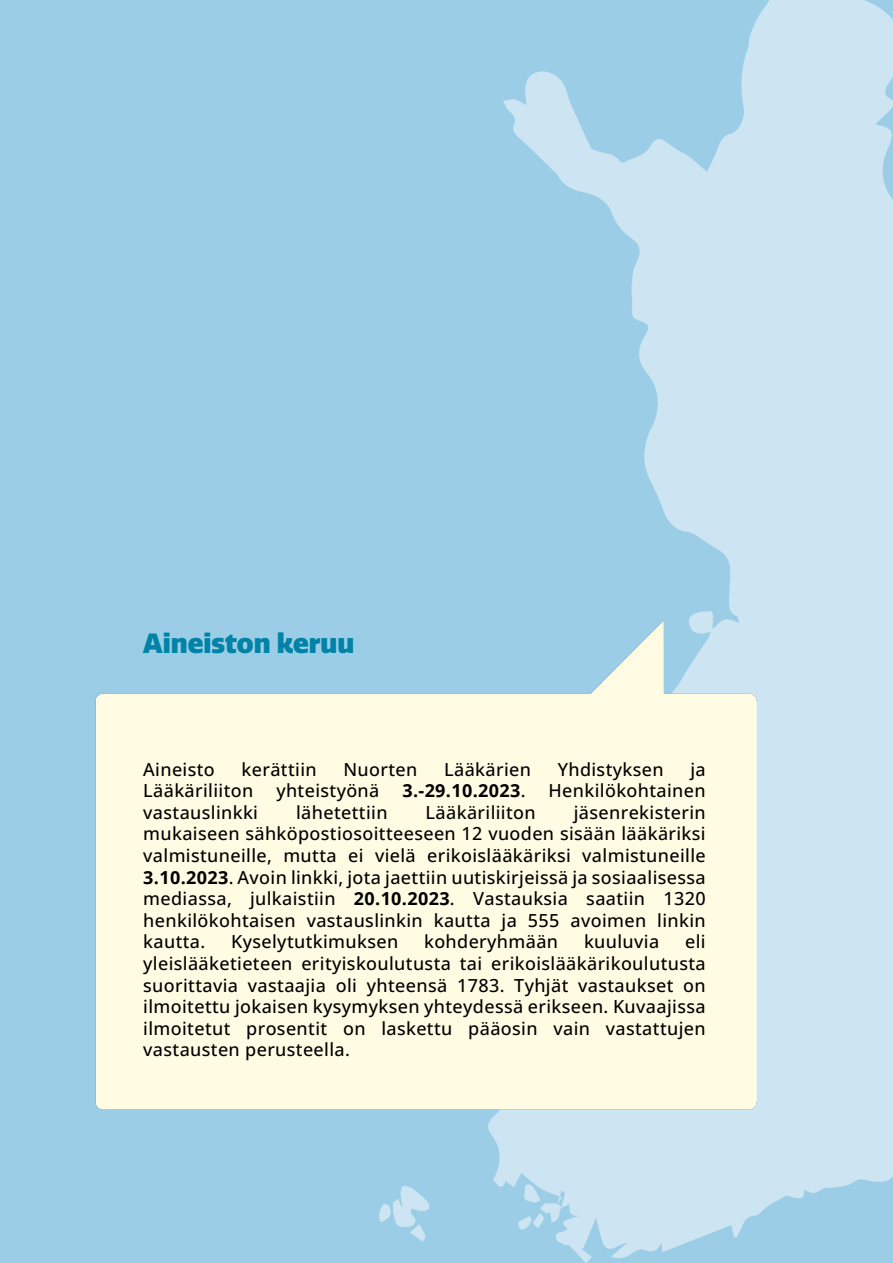
<style>
.page{position:relative;width:893px;height:1263px;background:#9bcee6}
.page>*{position:absolute;margin:0;border:0;box-sizing:border-box;transform-origin:0 0}
.t1{font:900 27px "Quatro";color:#0083a7}
.t2{font:500 18px/21.6px "Open Sans";letter-spacing:.02em;color:#000;text-align:justify}
.t3{font:700 18px "Open Sans";letter-spacing:.02em;color:#000}
.s1{font-weight:500}
.s2{font-weight:700}
</style>
<div class="page">
<img style="left:379px;top:0;width:514px;height:1263px">
<img style="left:95px;top:595px;width:678px;height:567px">
<h1 class="t1" style="left:143px;top:627px;width:213px">Aineiston keruu</h1>
<p class="t2" style="left:143px;top:758px;width:73px">Aineisto</p>
<p class="t2" style="left:242px;top:758px;width:77px">kerättiin</p>
<p class="t2" style="left:343px;top:758px;width:75px">Nuorten</p>
<p class="t2" style="left:444px;top:758px;width:88px">Lääkärien</p>
<p class="t2" style="left:558px;top:758px;width:107px">Yhdistyksen</p>
<p class="t2" style="left:690px;top:758px;width:17px">ja</p>
<p class="t2" style="left:143px;top:779px;width:112px">Lääkäriliiton</p>
<p class="t2" style="left:276px;top:779px;width:105px">yhteistyönä</p>
<p class="t3" style="left:402px;top:778px;width:125px">3.-29.10.2023<span class="s1">.</span></p>
<p class="t2" style="left:549px;top:779px;width:159px">Henkilökohtainen</p>
<p class="t2" style="left:143px;top:801px;width:116px">vastauslinkki</p>
<p class="t2" style="left:296px;top:801px;width:93px">lähetettiin</p>
<p class="t2" style="left:426px;top:801px;width:112px">Lääkäriliiton</p>
<p class="t2" style="left:143px;top:801px;width:564px;text-indent:430px">jäsenrekisterin mukaiseen sähköpostiosoitteeseen 12 vuoden sisään lääkäriksi valmistuneille, mutta ei vielä erikoislääkäriksi valmistuneille <span class="s2">3.10.2023</span>. Avoin linkki, jota jaettiin uutiskirjeissä ja sosiaalisessa mediassa, julkaistiin <span class="s2">20.10.2023</span>. Vastauksia saatiin 1320 henkilökohtaisen vastauslinkin kautta ja 555 avoimen linkin kautta.</p>
<p class="t2" style="left:143px;top:930px;width:564px;text-indent:542px">eli yleislääketieteen erityiskoulutusta tai erikoislääkärikoulutusta suorittavia vastaajia oli yhteensä 1783. Tyhjät vastaukset on ilmoitettu jokaisen kysymyksen yhteydessä erikseen. Kuvaajissa ilmoitetut prosentit on laskettu pääosin vain vastattujen vastausten perusteella.</p>
<p class="t2" style="left:231px;top:930px;width:169px">Kyselytutkimuksen</p>
<p class="t2" style="left:424px;top:930px;width:136px">kohderyhmään</p>
<p class="t2" style="left:584px;top:930px;width:77px">kuuluvia</p>
</div>
